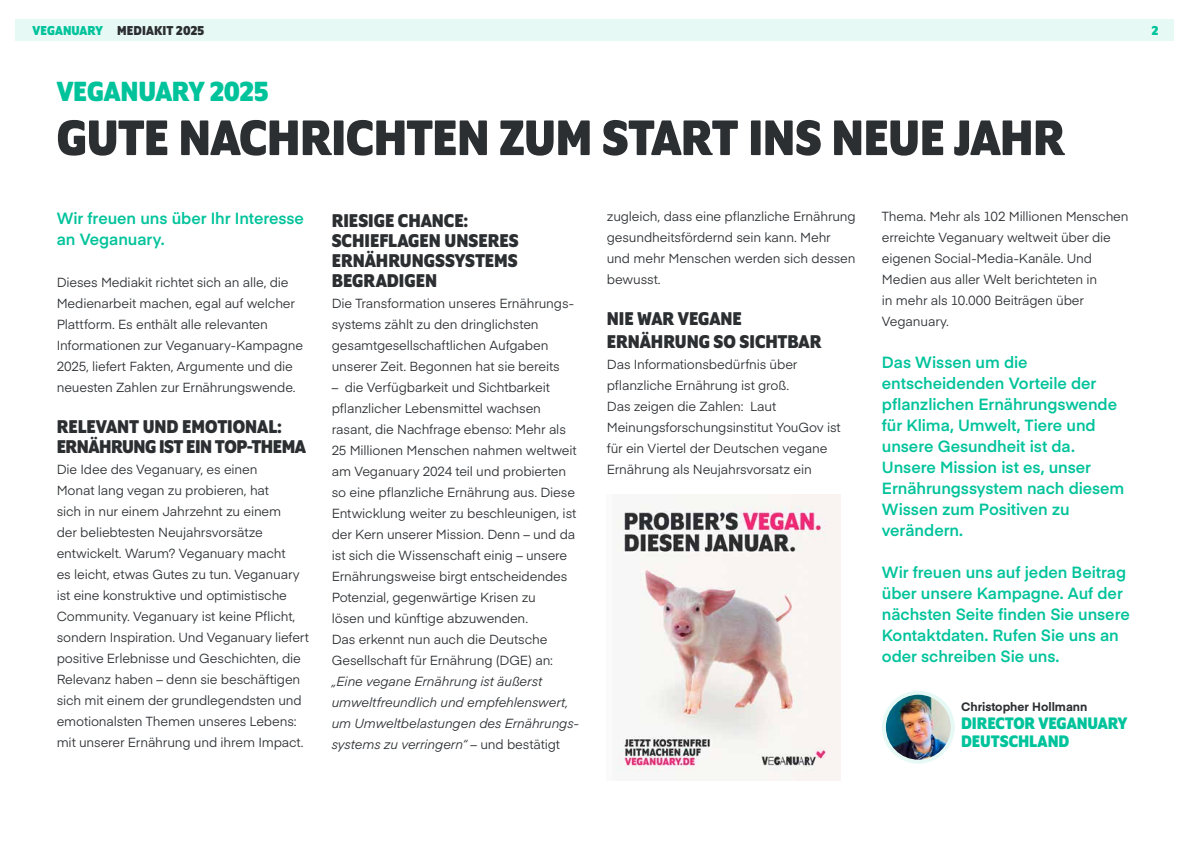
<style>
.page{position:relative;width:1191px;height:842px;background:#fff}
.page>*{position:absolute;margin:0;border:0;box-sizing:border-box;transform-origin:0 0}
.t1{font:700 54px "Program OT";letter-spacing:-.01em;color:#2c2f32}
.t2{font:700 30px "Program OT";letter-spacing:-.005em;color:#00c39b}
.t3{font:700 20px/20px "Program OT";letter-spacing:-.005em;color:#2c2f32}
.t4{font:700 18px/18px "Program OT";color:#00c39b}
.t5{font:600 16px/21px "Eina 01";letter-spacing:-.005em;color:#00c39b}
.t6{font:700 14px "Program OT";letter-spacing:.01em;color:#2c2f32}
.t7{font:700 14px "Program OT";color:#00c39b}
.t8{font:13px/21px "Eina 01";letter-spacing:-.01em;color:#2c2f32}
.t9{font:italic 13px/21px "Eina 01";letter-spacing:-.01em;color:#2c2f32}
.t10{font:700 12px "Eina 01";color:#2c2f32}
.s1{color:#00c39b}
.s2{font-style:normal}
</style>
<div class="page">
<div style="left:16px;top:19px;width:1158px;height:22px;background:#e6f9f5"></div>
<img style="left:884px;top:693px;width:68px;height:69px;border-radius:34px">
<div style="left:882px;top:691px;width:72px;height:73px;border:4px solid #e6f9f5;border-radius:50%"></div>
<img style="left:617px;top:494px;width:223px;height:286px">
<p class="t6" style="left:33px;top:22px;width:173px"><span class="s1">VEGANUARY</span> MEDIAKIT 2025</p>
<p class="t7" style="left:1151px;top:22px;width:8px">2</p>
<h2 class="t2" style="left:57px;top:74px;width:213px">VEGANUARY 2025</h2>
<h1 class="t1" style="left:57px;top:107px;width:1009px">GUTE NACHRICHTEN ZUM START INS NEUE JAHR</h1>
<p class="t5" style="left:57px;top:206px;width:249px">Wir freuen uns über Ihr Interesse an Veganuary.</p>
<p class="t8" style="left:57px;top:270px;width:248px">Dieses Mediakit richtet sich an alle, die Medienarbeit machen, egal auf welcher Plattform. Es enthält alle relevanten Informationen zur Veganuary-Kampagne 2025, liefert Fakten, Argumente und die neuesten Zahlen zur Ernährungswende.</p>
<h3 class="t3" style="left:57px;top:416px;width:251px">RELEVANT UND EMOTIONAL:<br>ERNÄHRUNG IST EIN TOP-THEMA</h3>
<p class="t8" style="left:57px;top:457px;width:254px">Die Idee des Veganuary, es einen<br>Monat lang vegan zu probieren, hat<br>sich in nur einem Jahrzehnt zu einem<br>der beliebtesten Neujahrsvorsätze entwickelt. Warum? Veganuary macht<br>es leicht, etwas Gutes zu tun. Veganuary ist eine konstruktive und optimistische Community. Veganuary ist keine Pflicht, sondern Inspiration. Und Veganuary liefert positive Erlebnisse und Geschichten, die Relevanz haben – denn sie beschäftigen sich mit einem der grundlegendsten und emotionalsten Themen unseres Lebens: mit unserer Ernährung und ihrem Impact.</p>
<h3 class="t3" style="left:332px;top:210px;width:188px">RIESIGE CHANCE:<br>SCHIEFLAGEN UNSERES<br>ERNÄHRUNGSSYSTEMS<br>BEGRADIGEN</h3>
<p class="t8" style="left:332px;top:292px;width:243px">Die Transformation unseres Ernährungs&shy;systems zählt zu den dringlichsten gesamtgesellschaftlichen Aufgaben unserer Zeit. Begonnen hat sie bereits</p>
<p class="t8" style="left:332px;top:376px;width:246px">– die Verfügbarkeit und Sichtbarkeit pflanzlicher Lebensmittel wachsen rasant, die Nachfrage ebenso: Mehr als 25 Millionen Menschen nahmen weltweit am Veganuary 2024 teil und probierten so eine pflanzliche Ernährung aus. Diese Entwicklung weiter zu beschleunigen, ist der Kern unserer Mission. Denn – und da ist sich die Wissenschaft einig – unsere Ernährungsweise birgt entscheidendes Potenzial, gegenwärtige Krisen zu<br>lösen und künftige abzuwenden.<br>Das erkennt nun auch die Deutsche Gesellschaft für Ernährung (DGE) an:</p>
<p class="t9" style="left:332px;top:669px;width:249px">„Eine vegane Ernährung ist äußerst umweltfreundlich und empfehlenswert, um Umweltbelastungen des Ernährungs&shy;systems zu verringern“ <span class="s2">– und bestätigt</span></p>
<p class="t8" style="left:607px;top:205px;width:250px">zugleich, dass eine pflanzliche Ernährung gesundheitsfördernd sein kann. Mehr und mehr Menschen werden sich dessen bewusst.</p>
<h3 class="t3" style="left:607px;top:307px;width:216px;line-height:23px">NIE WAR VEGANE<br>ERNÄHRUNG SO SICHTBAR</h3>
<p class="t8" style="left:607px;top:353px;width:235px">Das Informationsbedürfnis über pflanzliche Ernährung ist groß.<br>Das zeigen die Zahlen: Laut Meinungsforschungsinstitut YouGov ist für ein Viertel der Deutschen vegane Ernährung als Neujahrsvorsatz ein</p>
<p class="t8" style="left:882px;top:205px;width:248px">Thema. Mehr als 102 Millionen Menschen erreichte Veganuary weltweit über die eigenen Social-Media-Kanäle. Und<br>Medien aus aller Welt berichteten in<br>in mehr als 10.000 Beiträgen über<br>Veganuary.</p>
<p class="t5" style="left:882px;top:351px;width:244px">Das Wissen um die entscheidenden Vorteile der pflanzlichen Ernährungswende für Klima, Umwelt, Tiere und unsere Gesundheit ist da.<br>Unsere Mission ist es, unser<br>Ernährungssystem nach diesem<br>Wissen zum Positiven zu verändern.</p>
<p class="t5" style="left:882px;top:561px;width:249px">Wir freuen uns auf jeden Beitrag über unsere Kampagne. Auf der nächsten Seite finden Sie unsere<br>Kontaktdaten. Rufen Sie uns an oder schreiben Sie uns.</p>
<p class="t10" style="left:961px;top:698px;width:128px">Christopher Hollmann</p>
<h3 class="t4" style="left:961px;top:714px;width:168px">DIRECTOR VEGANUARY<br>DEUTSCHLAND</h3>
</div>
